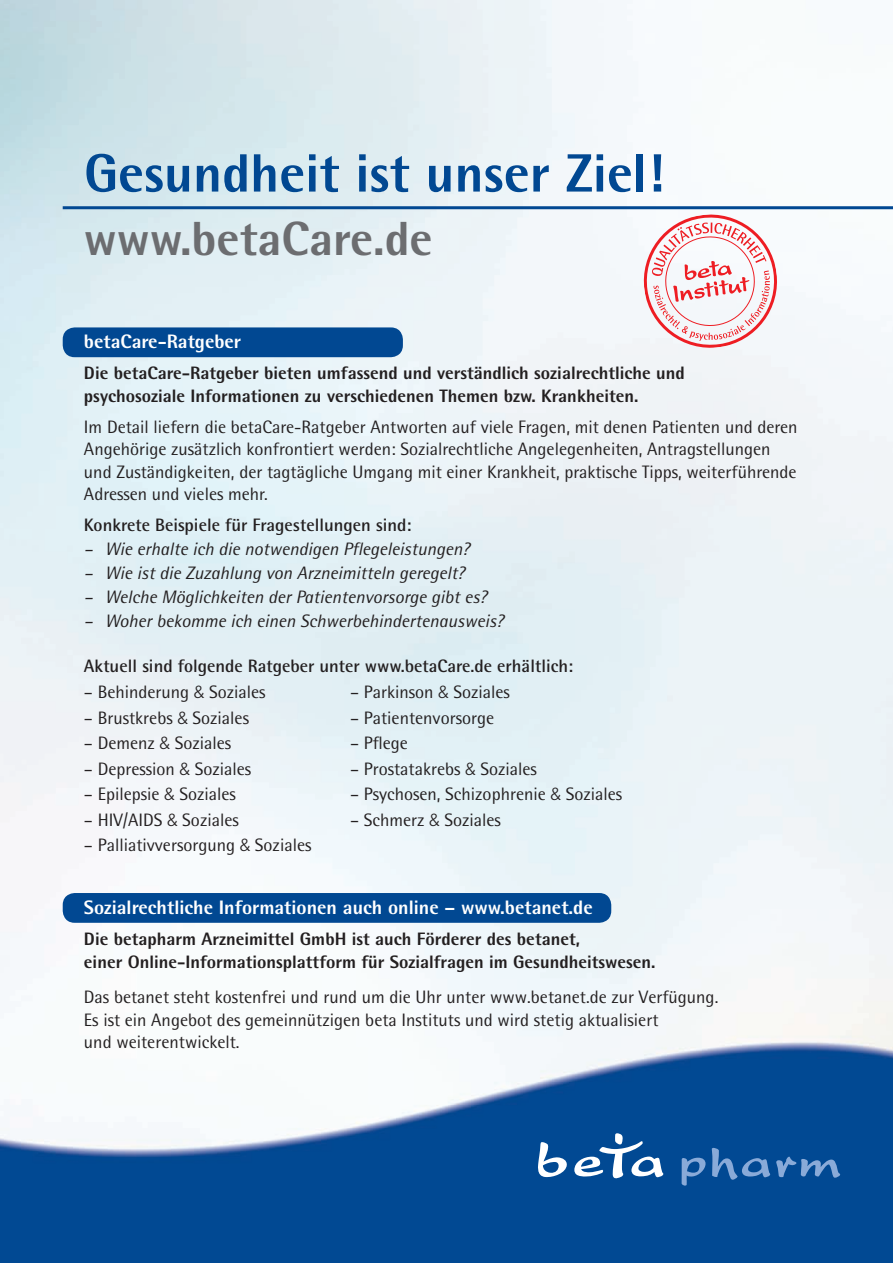
<style>
.page{position:relative;width:893px;height:1263px;background:#fff}
.page>*{position:absolute;margin:0;border:0;box-sizing:border-box;transform-origin:0 0}
.t1{font:800 54px "Rotis Semi Sans";color:#014892}
.t2{font:800 48px "Rotis Semi Sans";color:#6c6d70}
.t3{font:800 19.5px "Rotis Semi Sans";color:#fff}
.t4{font:18px/22.5px "Rotis Semi Sans";color:#231f20}
.t5{font:800 18px/22.5px "Rotis Semi Sans";color:#231f20}
.t6{font:italic 18px "Rotis Semi Sans";color:#231f20}
.t7{font:700 18px "Rotis Semi Sans";color:#231f20}
.s1{font-family:"Formata";font-weight:300}
</style>
<div class="page">
<img style="left:0;top:0;width:893px;height:1263px">
<svg style="left:675px;top:1148px;width:165px;height:53px;background:#17599e"></svg>
<svg style="left:520px;top:1133px;width:148px;height:75px;background:#2462a2"></svg>
<hr style="left:63px;top:206px;width:830px;height:3px;background:#014892">
<svg style="left:641px;top:209px;width:142px;height:145px"></svg>
<div style="left:63px;top:327px;width:340px;height:30px;background:#014892;border-radius:12px"></div>
<div style="left:63px;top:893px;width:548px;height:30px;background:#014892;border-radius:12px"></div>
<h1 class="t1" style="left:84px;top:139px;width:581px">Gesundheit ist unser Ziel!</h1>
<h2 class="t2" style="left:84px;top:208px;width:350px">www.betaCare.de</h2>
<p class="t3" style="left:84px;top:329px;width:159px">betaCare-Ratgeber</p>
<p class="t5" style="left:84px;top:361px;width:602px">Die betaCare-Ratgeber bieten umfassend und verständlich sozialrechtliche und psychosoziale Informationen zu verschiedenen Themen bzw. Krankheiten.</p>
<p class="t4" style="left:84px;top:415px;width:715px">Im Detail liefern die betaCare-Ratgeber Antworten auf viele Fragen, mit denen Patienten und deren Angehörige zusätzlich konfrontiert werden: Sozialrechtliche Angelegenheiten, Antragstellungen und Zuständigkeiten, der tagtägliche Umgang mit einer Krankheit, praktische Tipps, weiterführende Adressen und vieles mehr.</p>
<p class="t7" style="left:84px;top:514px;width:329px">Konkrete Beispiele für Fragestellungen sind:</p>
<p class="t6" style="left:84px;top:538px;width:387px">– Wie erhalte ich die notwendigen Pflegeleistungen?</p>
<p class="t6" style="left:84px;top:562px;width:382px">– Wie ist die Zuzahlung von Arzneimitteln geregelt?</p>
<p class="t6" style="left:84px;top:586px;width:405px">– Welche Möglichkeiten der Patientenvorsorge gibt es?</p>
<p class="t6" style="left:84px;top:610px;width:421px">– Woher bekomme ich einen Schwerbehindertenausweis?</p>
<p class="t7" style="left:84px;top:655px;width:491px">Aktuell sind folgende Ratgeber unter www.betaCare.de erhältlich:</p>
<p class="t4" style="left:84px;top:680px;width:183px">– Behinderung <span class="s1">&amp;</span> Soziales</p>
<p class="t4" style="left:350px;top:680px;width:161px">– Parkinson <span class="s1">&amp;</span> Soziales</p>
<p class="t4" style="left:84px;top:706px;width:167px">– Brustkrebs <span class="s1">&amp;</span> Soziales</p>
<p class="t4" style="left:350px;top:706px;width:146px">– Patientenvorsorge</p>
<p class="t4" style="left:84px;top:732px;width:149px">– Demenz <span class="s1">&amp;</span> Soziales</p>
<p class="t4" style="left:350px;top:732px;width:59px">– Pflege</p>
<p class="t4" style="left:84px;top:757px;width:169px">– Depression <span class="s1">&amp;</span> Soziales</p>
<p class="t4" style="left:350px;top:757px;width:188px">– Prostatakrebs <span class="s1">&amp;</span> Soziales</p>
<p class="t4" style="left:84px;top:783px;width:153px">– Epilepsie <span class="s1">&amp;</span> Soziales</p>
<p class="t4" style="left:350px;top:783px;width:274px">– Psychosen, Schizophrenie <span class="s1">&amp;</span> Soziales</p>
<p class="t4" style="left:84px;top:808px;width:156px">– HIV/AIDS <span class="s1">&amp;</span> Soziales</p>
<p class="t4" style="left:350px;top:808px;width:152px">– Schmerz <span class="s1">&amp;</span> Soziales</p>
<p class="t4" style="left:84px;top:834px;width:229px">– Palliativversorgung <span class="s1">&amp;</span> Soziales</p>
<p class="t3" style="left:84px;top:895px;width:510px">Sozialrechtliche Informationen auch online – www.betanet.de</p>
<p class="t5" style="left:84px;top:927px;width:573px">Die betapharm Arzneimittel GmbH ist auch Förderer des betanet,<br>einer Online-Informationsplattform für Sozialfragen im Gesundheitswesen.</p>
<p class="t4" style="left:84px;top:985px;width:636px">Das betanet steht kostenfrei und rund um die Uhr unter www.betanet.de zur Verfügung.<br>Es ist ein Angebot des gemeinnützigen beta Instituts und wird stetig aktualisiert<br>und weiterentwickelt.</p>
</div>
